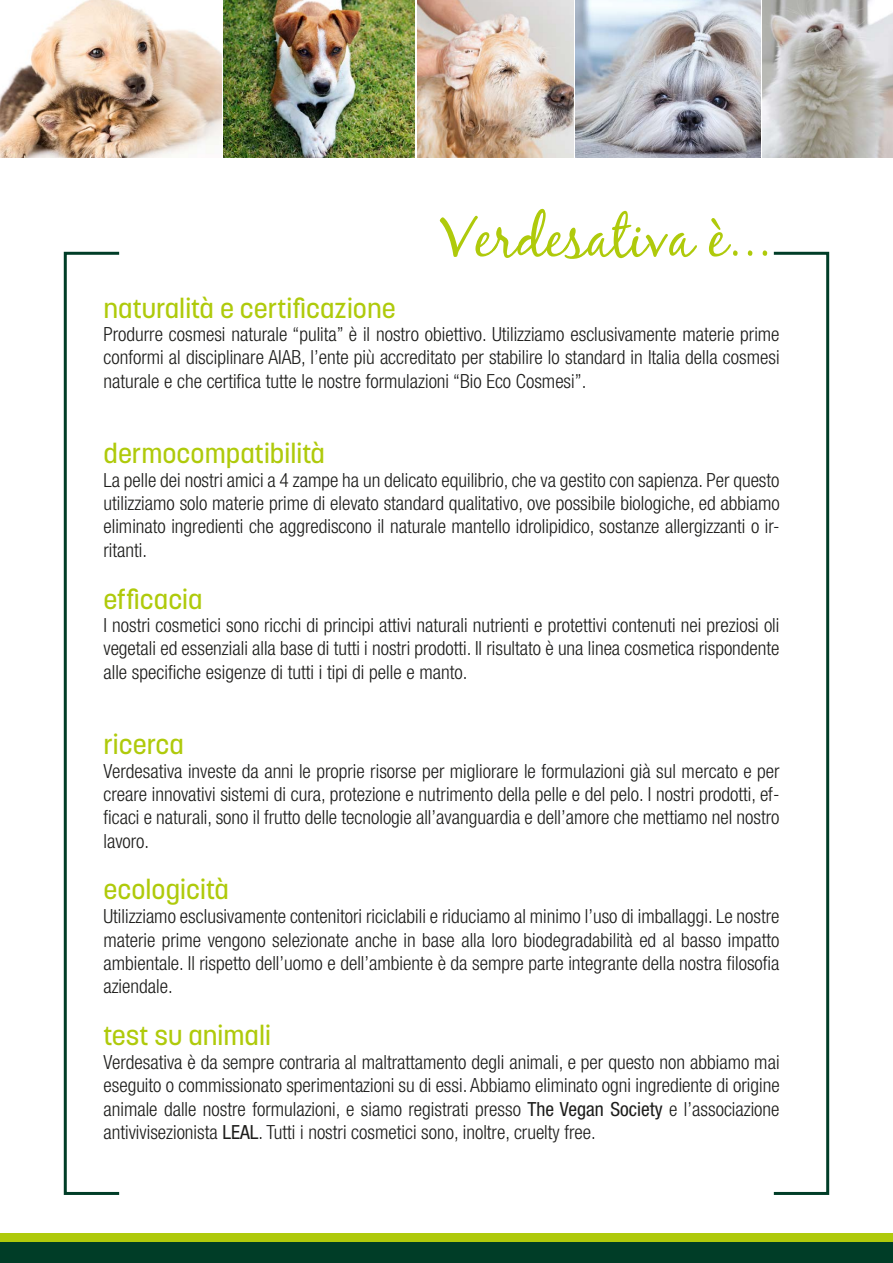
<style>
.page{position:relative;width:893px;height:1263px;background:#fff}
.page>*{position:absolute;margin:0;border:0;box-sizing:border-box;transform-origin:0 0}
.t1{font:58.5px "Black Jack";color:#afca0b}
.t2{font:500 27px "Korolev";color:#afca0b}
.t3{font:300 condensed 19.5px/23.4px "Helvetica Neue LT Std";color:#1d1d1b;text-align:justify}
.s1{font-weight:400}
</style>
<div class="page">
<img style="left:0;top:0;width:221px;height:157px">
<img style="left:224px;top:0;width:191px;height:157px">
<img style="left:417px;top:0;width:156px;height:157px">
<svg style="left:763px;top:0;width:130px;height:157px;background:#bdbbb7"></svg>
<img style="left:576px;top:0;width:184px;height:157px">
<div style="left:0;top:1242px;width:893px;height:21px;background:#003d27"></div>
<div style="left:0;top:1233px;width:893px;height:9px;background:#afca0b"></div>
<div style="left:64px;top:252px;width:57px;height:943px;border:3px solid #003d27"></div>
<div style="left:772px;top:252px;width:57px;height:943px;border:3px solid #003d27"></div>
<h2 class="t2" style="left:103px;top:291px;width:294px">naturalità e certificazione</h2>
<h1 class="t1" style="left:440px;top:201px;width:333px">Verdesativa è...</h1>
<p class="t3" style="left:103px;top:322px;width:678px">Produrre cosmesi naturale “pulita” è il nostro obiettivo. Utilizziamo esclusivamente materie prime conformi al disciplinare AIAB, l’ente più accreditato per stabilire lo standard in Italia della cosmesi naturale e che certifica tutte le nostre formulazioni “Bio Eco Cosmesi”.</p>
<h2 class="t2" style="left:103px;top:437px;width:223px">dermocompatibilità</h2>
<p class="t3" style="left:103px;top:468px;width:678px">La pelle dei nostri amici a 4 zampe ha un delicato equilibrio, che va gestito con sapienza. Per questo utilizziamo solo materie prime di elevato standard qualitativo, ove possibile biologiche, ed abbiamo eliminato ingredienti che aggrediscono il naturale mantello idrolipidico, sostanze allergizzanti o ir&shy;ritanti.</p>
<h2 class="t2" style="left:103px;top:582px;width:101px">efficacia</h2>
<p class="t3" style="left:103px;top:613px;width:678px">I nostri cosmetici sono ricchi di principi attivi naturali nutrienti e protettivi contenuti nei preziosi oli vegetali ed essenziali alla base di tutti i nostri prodotti. Il risultato è una linea cosmetica rispondente alle specifiche esigenze di tutti i tipi di pelle e manto.</p>
<h2 class="t2" style="left:103px;top:727px;width:82px">ricerca</h2>
<p class="t3" style="left:103px;top:759px;width:678px">Verdesativa investe da anni le proprie risorse per migliorare le formulazioni già sul mercato e per creare innovativi sistemi di cura, protezione e nutrimento della pelle e del pelo. I nostri prodotti, ef&shy;ficaci e naturali, sono il frutto delle tecnologie all’avanguardia e dell’amore che mettiamo nel nostro lavoro.</p>
<h2 class="t2" style="left:103px;top:873px;width:127px">ecologicità</h2>
<p class="t3" style="left:103px;top:904px;width:678px">Utilizziamo esclusivamente contenitori riciclabili e riduciamo al minimo l’uso di imballaggi. Le nostre materie prime vengono selezionate anche in base alla loro biodegradabilità ed al basso impatto ambientale. Il rispetto dell’uomo e dell’ambiente è da sempre parte integrante della nostra filosofia aziendale.</p>
<h2 class="t2" style="left:103px;top:1018px;width:169px">test su animali</h2>
<p class="t3" style="left:103px;top:1050px;width:678px">Verdesativa è da sempre contraria al maltrattamento degli animali, e per questo non abbiamo mai eseguito o commissionato sperimentazioni su di essi. Abbiamo eliminato ogni ingrediente di origine animale dalle nostre formulazioni, e siamo registrati presso <span class="s1">The Vegan Society</span> e l’associazione antivivisezionista <span class="s1">LEAL</span>. Tutti i nostri cosmetici sono, inoltre, cruelty free.</p>
</div>
